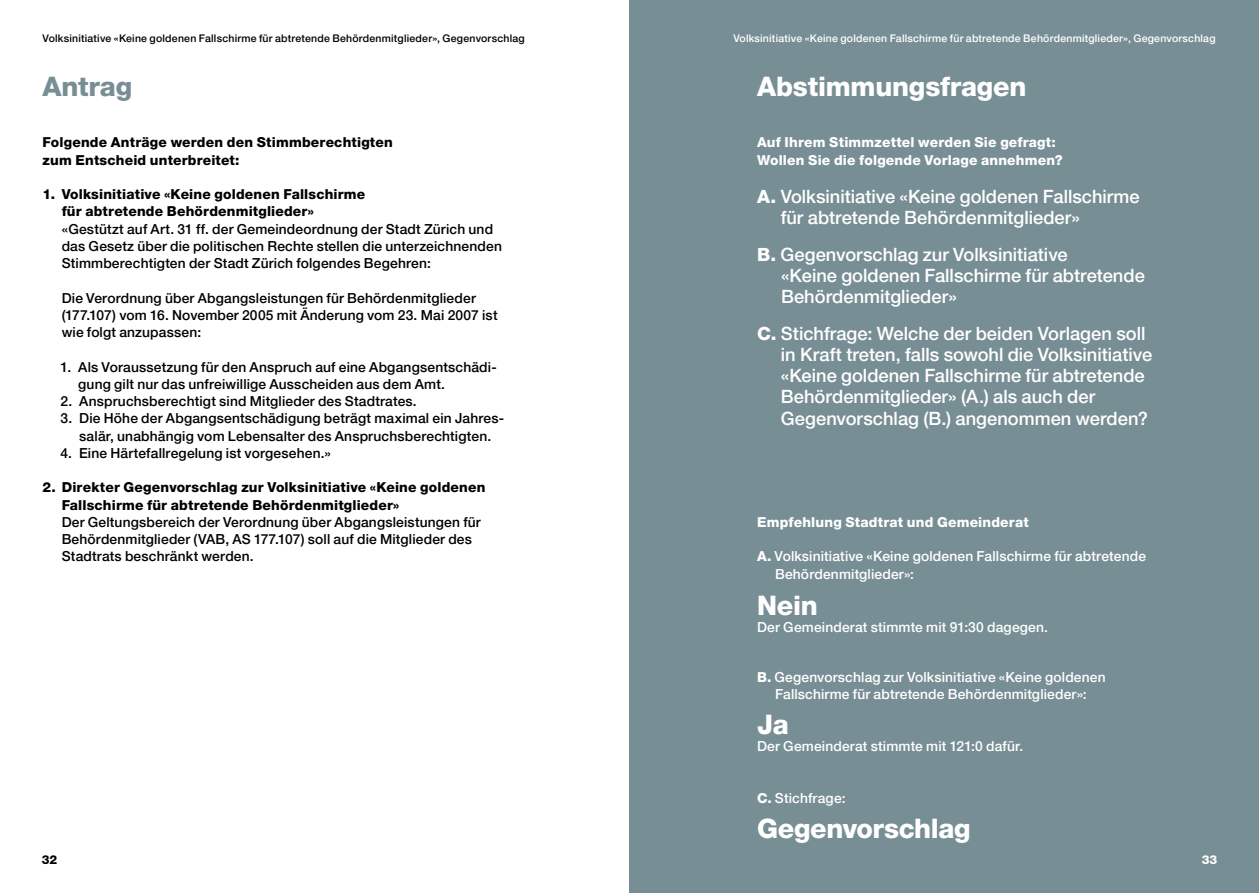
<style>
.page{position:relative;width:1259px;height:893px;background:#fff}
.page>*{position:absolute;margin:0;border:0;box-sizing:border-box;transform-origin:0 0}
.t1{font:800 27px "Helvetica Neue LT Pro";letter-spacing:-.01em;color:#fff}
.t2{font:800 27px "Helvetica Neue LT Pro";letter-spacing:-.005em;color:#788e95}
.t3{font:500 18.3px/21.3px "Helvetica Neue LT Pro";color:#fff}
.t4{font:500 13.8px/17.2px "Helvetica Neue LT Pro";letter-spacing:.01em;color:#000}
.t5{font:500 13.8px/17.2px "Helvetica Neue LT Pro";letter-spacing:.01em;color:#fff}
.t6{font:800 13.8px/17.2px "Helvetica Neue LT Pro";letter-spacing:.015em;color:#fff}
.t7{font:800 13.8px/17.2px "Helvetica Neue LT Pro";letter-spacing:.015em;color:#000}
.t8{font:800 12.3px "Helvetica Neue LT Pro";color:#000}
.t9{font:800 12.3px "Helvetica Neue LT Pro";color:#fff}
.t10{font:500 10.5px "Helvetica Neue LT Pro";letter-spacing:.02em;color:#000}
.t11{font:500 10.5px "Helvetica Neue LT Pro";letter-spacing:.02em;color:#fff}
.s1{font-weight:800}
</style>
<div class="page">
<div style="left:629px;top:0;width:630px;height:893px;background:#788e95"></div>
<p class="t10" style="left:43px;top:31px;width:484px">Volksinitiative «Keine goldenen Fallschirme für abtretende Behördenmitglieder», Gegenvorschlag</p>
<h2 class="t2" style="left:43px;top:70px;width:91px">Antrag</h2>
<p class="t7" style="left:43px;top:134px;width:352px">Folgende Anträge werden den Stimmberechtigten zum Entscheid unterbreitet:</p>
<p class="t4" style="left:62px;top:185px;width:442px;text-indent:-19px"><span class="s1">1. Volksinitiative «Keine goldenen Fallschirme<br>für abtretende Behördenmitglieder»<br></span>«Gestützt auf Art. 31 ff. der Gemeindeordnung der Stadt Zürich und das Gesetz über die politischen Rechte stellen die unterzeichnenden Stimmberechtigten der Stadt Zürich folgendes Begehren:</p>
<p class="t4" style="left:62px;top:289px;width:416px">Die Verordnung über Abgangsleistungen für Behördenmitglieder</p>
<p class="t4" style="left:62px;top:306px;width:437px">(177.107) vom 16. November 2005 mit Änderung vom 23. Mai 2007 ist wie folgt anzupassen:</p>
<p class="t4" style="left:78px;top:358px;width:420px;text-indent:-18px">1. Als Voraussetzung für den Anspruch auf eine Abgangsentschädi&shy;gung gilt nur das unfreiwillige Ausscheiden aus dem Amt.</p>
<p class="t4" style="left:61px;top:392px;width:358px">2. Anspruchsberechtigt sind Mitglieder des Stadtrates.</p>
<p class="t4" style="left:61px;top:410px;width:445px;text-align:center">3. Die Höhe der Abgangsentschädigung beträgt maximal ein Jahres&shy;salär, unabhängig vom Lebensalter des Anspruchsberechtigten.</p>
<p class="t4" style="left:61px;top:444px;width:272px">4. Eine Härtefallregelung ist vorgesehen.»</p>
<p class="t4" style="left:62px;top:479px;width:425px;text-indent:-19px"><span class="s1">2. Direkter Gegenvorschlag zur Volksinitiative «Keine goldenen Fallschirme für abtretende Behördenmitglieder»<br></span>Der Geltungsbereich der Verordnung über Abgangsleistungen für Behördenmitglieder (VAB, AS 177.107) soll auf die Mitglieder des Stadtrats beschränkt werden.</p>
<p class="t11" style="left:733px;top:31px;width:484px">Volksinitiative «Keine goldenen Fallschirme für abtretende Behördenmitglieder», Gegenvorschlag</p>
<h2 class="t1" style="left:757px;top:70px;width:271px">Abstimmungsfragen</h2>
<p class="t6" style="left:757px;top:134px;width:307px">Auf Ihrem Stimmzettel werden Sie gefragt:<br>Wollen Sie die folgende Vorlage annehmen?</p>
<h4 class="t3" style="left:780px;top:186px;width:360px;text-indent:-24px"><span class="s1">A.</span> Volksinitiative «Keine goldenen Fallschirme für abtretende Behördenmitglieder»</h4>
<p class="t3" style="left:781px;top:243px;width:365px;text-indent:-24px"><span class="s1">B.</span> Gegenvorschlag zur Volksinitiative<br>«Keine goldenen Fallschirme für abtretende<br>Behördenmitglieder»</p>
<p class="t3" style="left:781px;top:322px;width:373px;text-indent:-24px"><span class="s1">C.</span> Stichfrage: Welche der beiden Vorlagen soll in Kraft treten, falls sowohl die Volksinitiative «Keine goldenen Fallschirme für abtretende Behördenmitglieder» (A.) als auch der Gegenvorschlag (B.) angenommen werden?</p>
<p class="t6" style="left:757px;top:513px;width:273px">Empfehlung Stadtrat und Gemeinderat</p>
<p class="t5" style="left:775px;top:548px;width:372px;text-indent:-18px"><span class="s1">A.</span> Volksinitiative «Keine goldenen Fallschirme für abtretende<br>Behördenmitglieder»:</p>
<h2 class="t1" style="left:757px;top:589px;width:62px">Nein</h2>
<p class="t5" style="left:757px;top:618px;width:292px">Der Gemeinderat stimmte mit 91:30 dagegen.</p>
<p class="t5" style="left:757px;top:668px;width:350px;text-align:center"><span class="s1">B.</span> Gegenvorschlag zur Volksinitiative «Keine goldenen<br>Fallschirme für abtretende Behördenmitglieder»:</p>
<p class="t1" style="left:757px;top:708px;width:33px">Ja</p>
<p class="t5" style="left:757px;top:737px;width:268px">Der Gemeinderat stimmte mit 121:0 dafür.</p>
<p class="t5" style="left:757px;top:789px;width:90px"><span class="s1">C.</span> Stichfrage:</p>
<h2 class="t1" style="left:757px;top:812px;width:215px">Gegenvorschlag</h2>
<p class="t8" style="left:42px;top:852px;width:17px">32</p>
<p class="t9" style="left:1201px;top:852px;width:17px">33</p>
</div>
